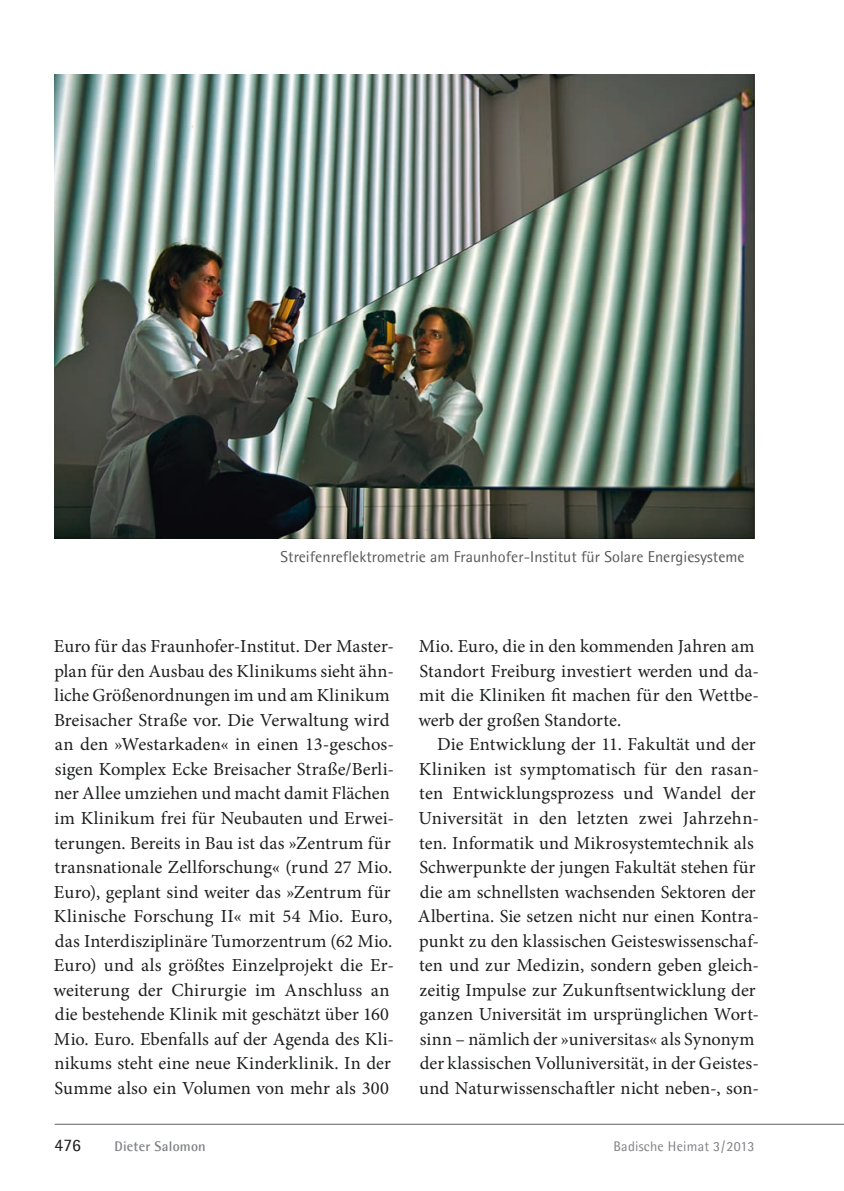
<style>
.page{position:relative;width:844px;height:1191px;background:#fff}
.page>*{position:absolute;margin:0;border:0;box-sizing:border-box;transform-origin:0 0}
.t1{font:18.38px/24.5px "Minion Pro";letter-spacing:.005em;color:#1d1e1f}
.t2{font:17.5px "Agfa Rotis Semisans";color:#1d1e1f}
.t3{font:15.75px "Agfa Rotis Semisans";letter-spacing:.005em;color:#57585a}
.t4{font:14px "Agfa Rotis Semisans";letter-spacing:.015em;color:#808285}
.t5{font:700 14px "Agfa Rotis Semisans";letter-spacing:.015em;color:#808285}
</style>
<div class="page">
<hr style="left:55px;top:1124px;width:788px;height:1px;background:#636366">
<img style="left:55px;top:74px;width:699px;height:464px">
<p class="t3" style="left:280px;top:547px;width:465px">Streifenreflektrometrie am Fraunhofer-Institut für Solare Energiesysteme</p>
<p class="t1" style="left:53px;top:636px;width:342px">Euro für das Fraunhofer-Institut. Der Master&shy;plan für den Ausbau des Klinikums sieht ähn&shy;liche Größenordnungen im und am Klinikum Breisacher Straße vor. Die Verwaltung wird an den »Westarkaden« in einen 13-geschos&shy;sigen Komplex Ecke Breisacher Straße/Berli&shy;ner Allee umziehen und macht damit Flächen im Klinikum frei für Neubauten und Erwei&shy;terungen. Bereits in Bau ist das »Zentrum für transnationale Zellforschung« (rund 27 Mio.<br>Euro), geplant sind weiter das »Zentrum für Klinische Forschung II« mit 54 Mio. Euro, das Interdisziplinäre Tumorzentrum (62 Mio.<br>Euro) und als größtes Einzelprojekt die Er&shy;weiterung der Chirurgie im Anschluss an die bestehende Klinik mit geschätzt über 160<br>Mio. Euro. Ebenfalls auf der Agenda des Kli&shy;nikums steht eine neue Kinderklinik. In der Summe also ein Volumen von mehr als 300</p>
<p class="t1" style="left:419px;top:636px;width:337px">Mio. Euro, die in den kommenden Jahren am</p>
<p class="t1" style="left:419px;top:660px;width:341px">Standort Freiburg investiert werden und da-</p>
<p class="t1" style="left:419px;top:685px;width:341px">mit die Kliniken fit machen für den Wettbe-</p>
<p class="t1" style="left:418px;top:709px;width:204px">werb der großen Standorte.</p>
<p class="t1" style="left:437px;top:734px;width:320px">Die Entwicklung der 11. Fakultät und der</p>
<p class="t1" style="left:418px;top:758px;width:341px">Kliniken ist symptomatisch für den rasan-</p>
<p class="t1" style="left:419px;top:783px;width:338px">ten Entwicklungsprozess und Wandel der</p>
<p class="t1" style="left:418px;top:807px;width:342px">Universität in den letzten zwei Jahrzehn-</p>
<p class="t1" style="left:419px;top:832px;width:336px">ten. Informatik und Mikrosystemtechnik als</p>
<p class="t1" style="left:419px;top:856px;width:338px">Schwerpunkte der jungen Fakultät stehen für</p>
<p class="t1" style="left:420px;top:881px;width:337px">die am schnellsten wachsenden Sektoren der</p>
<p class="t1" style="left:418px;top:905px;width:342px">Albertina. Sie setzen nicht nur einen Kontra-</p>
<p class="t1" style="left:419px;top:929px;width:341px">punkt zu den klassischen Geisteswissenschaf-</p>
<p class="t1" style="left:419px;top:954px;width:341px">ten und zur Medizin, sondern geben gleich-</p>
<p class="t1" style="left:419px;top:979px;width:338px">zeitig Impulse zur Zukunftsentwicklung der</p>
<p class="t1" style="left:419px;top:1003px;width:341px">ganzen Universität im ursprünglichen Wort-</p>
<p class="t1" style="left:419px;top:1028px;width:336px">sinn – nämlich der »universitas« als Synonym</p>
<p class="t1" style="left:420px;top:1052px;width:340px">der klassischen Volluniversität, in der Geistes-</p>
<p class="t1" style="left:419px;top:1077px;width:341px">und Naturwissenschaftler nicht neben-, son-</p>
<p class="t2" style="left:55px;top:1134px;width:28px">476</p>
<p class="t5" style="left:114px;top:1137px;width:93px">Dieter Salomon</p>
<p class="t4" style="left:613px;top:1137px;width:142px">Badische Heimat 3 / 2013</p>
</div>
